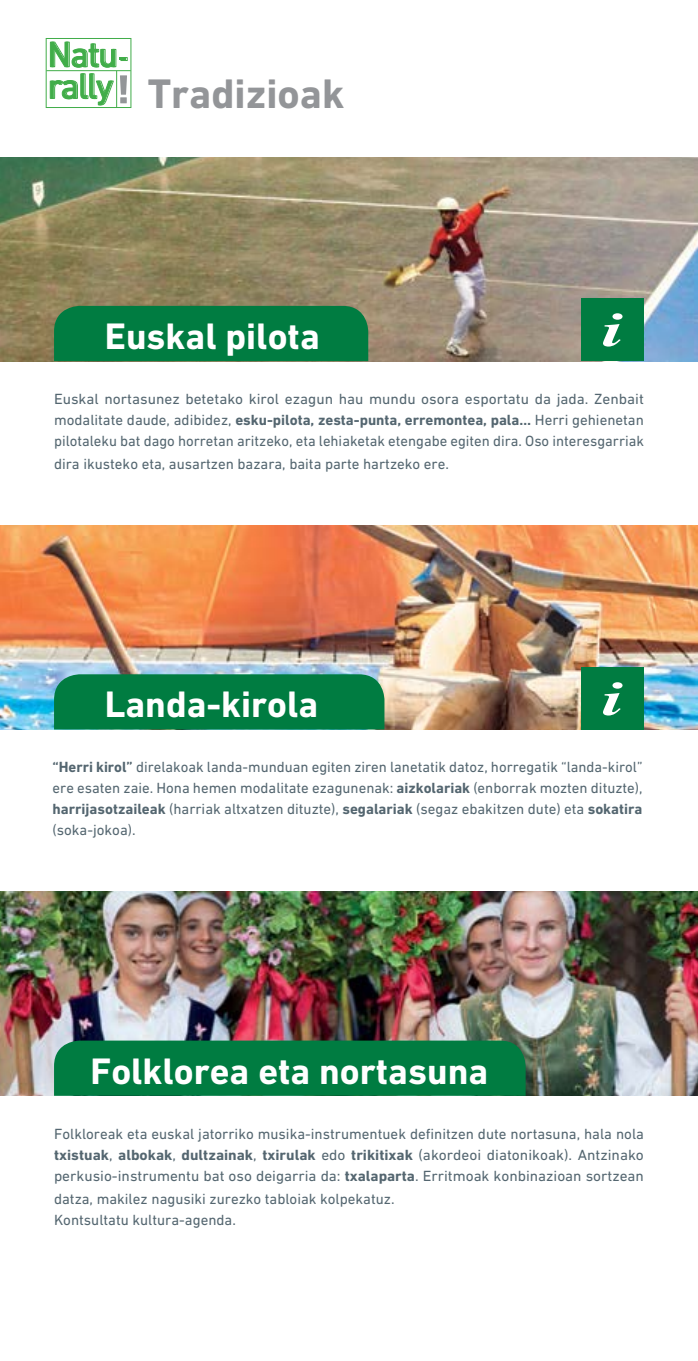
<style>
.page{position:relative;width:698px;height:1361px;background:#fff}
.page>*{position:absolute;margin:0;border:0;box-sizing:border-box;transform-origin:0 0}
.t1{font:700 42px "DIN Next LT Pro";color:#939598}
.t2{font:700 37.5px "DIN Next LT Pro";color:#fff}
.t3{font:15px/21px "DIN Next LT Pro";color:#546670;text-align:justify}
.s1{font-weight:700}
</style>
<div class="page">
<img style="left:0;top:892px;width:697px;height:203px">
<img style="left:0;top:526px;width:697px;height:203px">
<img style="left:0;top:158px;width:697px;height:203px">
<img style="left:0;top:157px;width:697px;height:1px">
<div style="left:54px;top:306px;width:314px;height:55px;background:#007c41"></div>
<div style="left:54px;top:674px;width:330px;height:55px;background:#007c41"></div>
<div style="left:46px;top:38px;width:85px;height:70px;background:#fff;border:1px solid #41ad49"></div>
<svg style="left:50px;top:42px;width:77px;height:63px"></svg>
<hr style="left:46px;top:70px;width:85px;height:1px;background:#41ad49">
<hr style="left:116px;top:71px;width:1px;height:37px;background:#41ad49">
<div style="left:54px;top:1040px;width:471px;height:56px;background:#007c41"></div>
<div style="left:581px;top:299px;width:62px;height:62px;background:#007c41"></div>
<svg style="left:603px;top:313px;width:19px;height:33px"></svg>
<div style="left:581px;top:668px;width:62px;height:62px;background:#007c41"></div>
<svg style="left:603px;top:682px;width:19px;height:33px"></svg>
<h1 class="t1" style="left:148px;top:69px;width:198px">Tradizioak</h1>
<h2 class="t2" style="left:105px;top:314px;width:216px">Euskal pilota</h2>
<p class="t3" style="left:54px;top:389px;width:591px">Euskal nortasunez betetako kirol ezagun hau mundu osora esportatu da jada. Zenbait modalitate daude, adibidez, <span class="s1">esku-pilota, zesta-punta, erremontea, pala…</span> Herri gehienetan pilotaleku bat dago horretan aritzeko, eta lehiaketak etengabe egiten dira. Oso interesgarriak</p>
<p class="t3" style="left:54px;top:453px;width:396px">dira ikusteko eta, ausartzen bazara, baita parte hartzeko ere.</p>
<h2 class="t2" style="left:105px;top:682px;width:215px">Landa-kirola</h2>
<p class="t3" style="left:53px;top:756px;width:591px"><span class="s1">“Herri kirol”</span> direlakoak landa-munduan egiten ziren lanetatik datoz, horregatik “landa-kirol” ere esaten zaie. Hona hemen modalitate ezagunenak: <span class="s1">aizkolariak</span> (enborrak mozten dituzte), <span class="s1">harrijasotzaileak</span> (harriak altxatzen dituzte), <span class="s1">segalariak</span> (segaz ebakitzen dute) eta <span class="s1">sokatira </span>(soka-jokoa).</p>
<h2 class="t2" style="left:90px;top:1049px;width:399px">Folklorea eta nortasuna</h2>
<p class="t3" style="left:54px;top:1123px;width:591px">Folkloreak eta euskal jatorriko musika-instrumentuek definitzen dute nortasuna, hala nola <span class="s1">txistuak</span>, <span class="s1">albokak</span>, <span class="s1">dultzainak</span>, <span class="s1">txirulak</span> edo <span class="s1">trikitixak</span> (akordeoi diatonikoak). Antzinako perkusio-instrumentu bat oso deigarria da: <span class="s1">txalaparta</span>. Erritmoak konbinazioan sortzean</p>
<p class="t3" style="left:54px;top:1187px;width:342px">datza, makilez nagusiki zurezko tabloiak kolpekatuz.<br>Kontsultatu kultura-agenda.</p>
</div>
